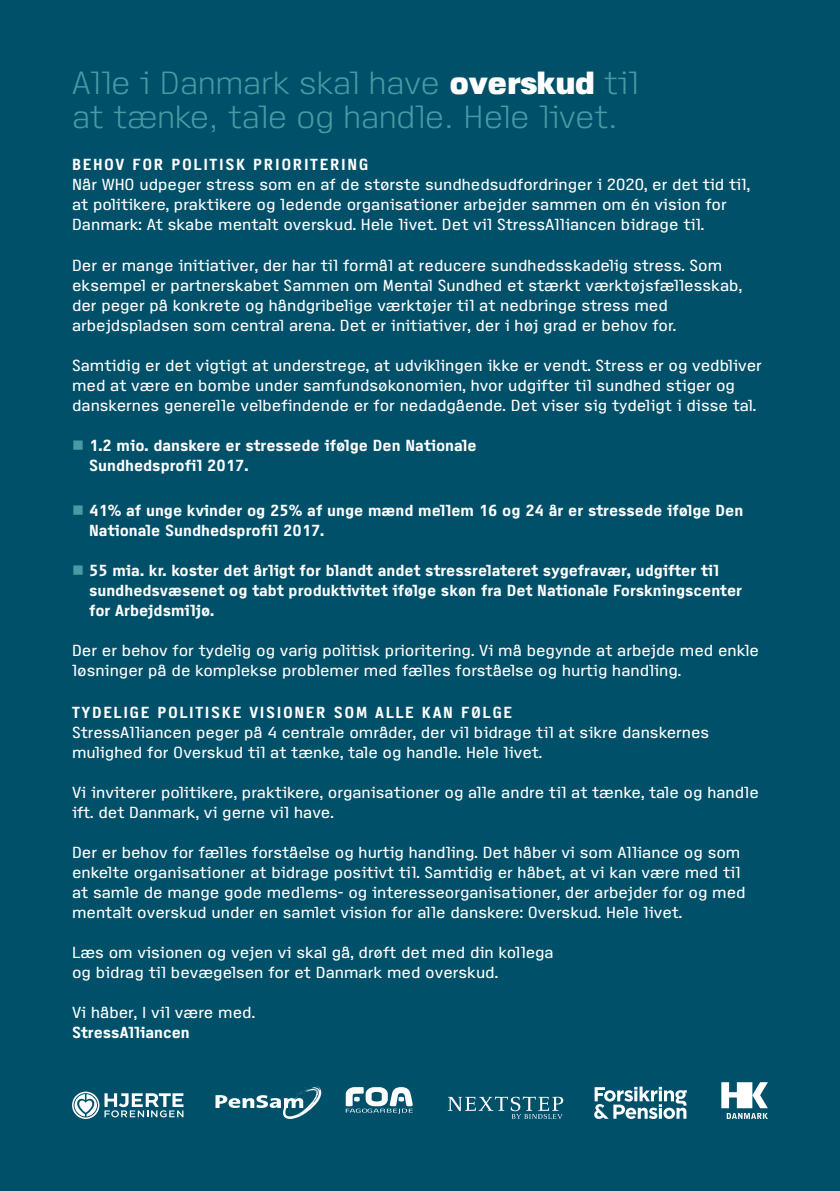
<style>
.page{position:relative;width:840px;height:1191px;background:#fff}
.page>*{position:absolute;margin:0;border:0;box-sizing:border-box;transform-origin:0 0}
.t1{font:300 32px/34px "Access";color:#489ba4}
.t2{font:16px/20px "Access";color:#fff}
.t3{font:700 16px/20px "Access";color:#fff}
.t4{font:700 16px "Access";letter-spacing:.1em;color:#fff}
.s1{font-weight:800;color:#fff}
</style>
<div class="page">
<div style="left:0;top:0;width:839px;height:1191px;background:#00506a"></div>
<svg style="left:215px;top:1085px;width:106px;height:34px"></svg>
<svg style="left:345px;top:1087px;width:67px;height:26px"></svg>
<svg style="left:72px;top:1091px;width:111px;height:28px"></svg>
<svg style="left:721px;top:1082px;width:46px;height:37px"></svg>
<svg style="left:447px;top:1096px;width:116px;height:23px"></svg>
<svg style="left:594px;top:1086px;width:92px;height:33px"></svg>
<h1 class="t1" style="left:72px;top:67px;width:567px">Alle i Danmark skal have <span class="s1">overskud</span> til at tænke, tale og handle. Hele livet.</h1>
<p class="t4" style="left:72px;top:156px;width:297px">BEHOV FOR POLITISK PRIORITERING</p>
<p class="t2" style="left:72px;top:175px;width:679px">Når WHO udpeger stress som en af de største sundhedsudfordringer i 2020, er det tid til, at politikere, praktikere og ledende organisationer arbejder sammen om én vision for<br>Danmark: At skabe mentalt overskud. Hele livet. Det vil StressAlliancen bidrage til.</p>
<p class="t2" style="left:72px;top:255px;width:671px">Der er mange initiativer, der har til formål at reducere sundhedsskadelig stress. Som eksempel er partnerskabet Sammen om Mental Sundhed et stærkt værktøjsfællesskab, der peger på konkrete og håndgribelige værktøjer til at nedbringe stress med arbejdspladsen som central arena. Det er initiativer, der i høj grad er behov for.</p>
<p class="t2" style="left:72px;top:355px;width:690px">Samtidig er det vigtigt at understrege, at udviklingen ikke er vendt. Stress er og vedbliver med at være en bombe under samfundsøkonomien, hvor udgifter til sundhed stiger og danskernes generelle velbefindende er for nedadgående. Det viser sig tydeligt i disse tal.</p>
<p class="t3" style="left:89px;top:435px;width:389px">1.2 mio. danskere er stressede ifølge Den Nationale<br>Sundhedsprofil 2017.</p>
<p class="t3" style="left:89px;top:501px;width:655px">41% af unge kvinder og 25% af unge mænd mellem 16 og 24 år er stressede ifølge Den<br>Nationale Sundhedsprofil 2017.</p>
<p class="t3" style="left:89px;top:561px;width:654px">55 mia. kr. koster det årligt for blandt andet stressrelateret sygefravær, udgifter til sundhedsvæsenet og tabt produktivitet ifølge skøn fra Det Nationale Forskningscenter for Arbejdsmiljø.</p>
<p class="t2" style="left:72px;top:640px;width:688px">Der er behov for tydelig og varig politisk prioritering. Vi må begynde at arbejde med enkle løsninger på de komplekse problemer med fælles forståelse og hurtig handling.</p>
<p class="t4" style="left:72px;top:704px;width:441px">TYDELIGE POLITISKE VISIONER SOM ALLE KAN FØLGE</p>
<p class="t2" style="left:72px;top:722px;width:638px">StressAlliancen peger på 4 centrale områder, der vil bidrage til at sikre danskernes mulighed for Overskud til at tænke, tale og handle. Hele livet.</p>
<p class="t2" style="left:72px;top:782px;width:687px">Vi inviterer politikere, praktikere, organisationer og alle andre til at tænke, tale og handle ift. det Danmark, vi gerne vil have.</p>
<p class="t2" style="left:72px;top:842px;width:674px">Der er behov for fælles forståelse og hurtig handling. Det håber vi som Alliance og som enkelte organisationer at bidrage positivt til. Samtidig er håbet, at vi kan være med til at samle de mange gode medlems- og interesseorganisationer, der arbejder for og med mentalt overskud under en samlet vision for alle danskere: Overskud. Hele livet.</p>
<p class="t2" style="left:72px;top:942px;width:483px">Læs om visionen og vejen vi skal gå, drøft det med din kollega og bidrag til bevægelsen for et Danmark med overskud.</p>
<p class="t2" style="left:72px;top:1002px;width:184px">Vi håber, I vil være med.</p>
<p class="t3" style="left:72px;top:1023px;width:119px">StressAlliancen</p>
</div>
